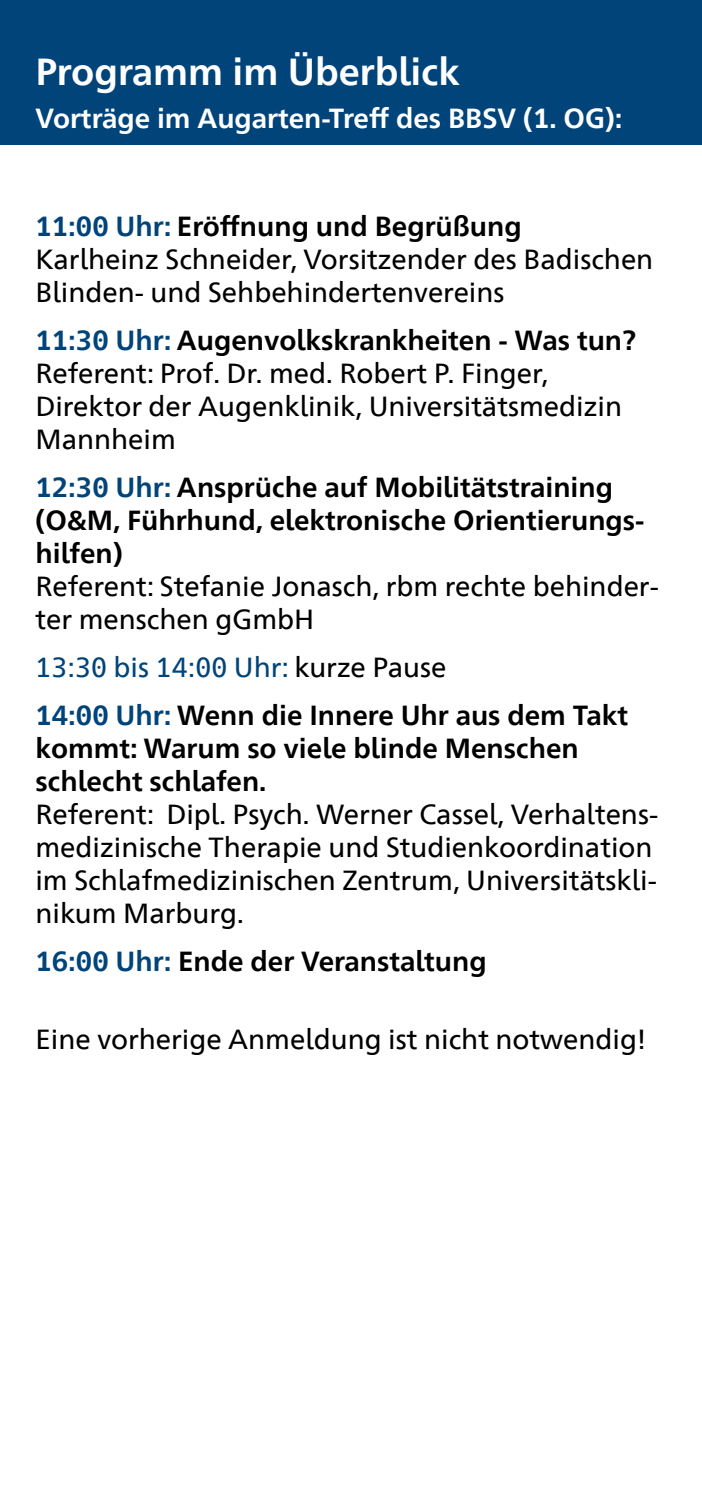
<style>
.page{position:relative;width:702px;height:1489px;background:#fff}
.page>*{position:absolute;margin:0;border:0;box-sizing:border-box;transform-origin:0 0}
.P_Fließtext{font:700 37.5px "Frutiger Neue 1450 Pro";color:#fff}
.Liste1{font:27.5px/33px "Frutiger Neue 1450 Pro";color:#000}
.t1{font:700 27.5px/33px "Frutiger Neue 1450 Pro";color:#000}
.P_Fließtext-2{font:700 27.5px "Frutiger Neue 1450 Pro";color:#fff}
.t2{font:27.5px "Frutiger Neue 1450 Pro";color:#00447a}
.s1{font-weight:700;color:#00447a}
.s2{font-weight:700}
.s3{color:#00447a}
.s4{font-weight:400}
.s5{color:#000}
</style>
<div class="page">
<div style="left:1px;top:0;width:701px;height:145px;background:#00447a"></div>
<p class="P_Fließtext" style="left:35px;top:45px;width:426px">Programm im Überblick</p>
<p class="P_Fließtext-2" style="left:35px;top:98px;width:588px">Vorträge im Augarten-Treff des BBSV (1. OG):</p>
<p class="Liste1" style="left:35px;top:207px;width:619px"><span class="s1">11:00 Uhr:</span> <span class="s2">Eröffnung und Begrüßung<br></span>Karlheinz Schneider, Vorsitzender des Badischen<br>Blinden- und Sehbehindertenvereins</p>
<p class="Liste1" style="left:35px;top:321px;width:602px"><span class="s1">11:30 Uhr:</span> <span class="s2">Augenvolkskrankheiten - Was tun?<br></span>Referent: Prof. Dr. med. Robert P. Finger, Direktor der Augenklinik, Universitätsmedizin Mannheim</p>
<p class="t1" style="left:35px;top:469px;width:625px"><span class="s3">12:30 Uhr:</span> Ansprüche auf Mobilitätstraining (O&amp;M, Führhund, elektronische Orientierungs&shy;hilfen)<br><span class="s4">Referent: Stefanie Jonasch, rbm rechte behinder&shy;ter menschen gGmbH</span></p>
<p class="t2" style="left:35px;top:647px;width:412px">13:30 bis 14:00 Uhr: <span class="s5">kurze Pause</span></p>
<p class="Liste1" style="left:35px;top:696px;width:624px"><span class="s1">14:00 Uhr:</span> <span class="s2">Wenn die Innere Uhr aus dem Takt kommt: Warum so viele blinde Menschen schlecht schlafen.<br></span>Referent: Dipl. Psych. Werner Cassel, Verhaltens&shy;medizinische Therapie und Studienkoordination im Schlafmedizinischen Zentrum, Universitätskli&shy;nikum Marburg.</p>
<p class="t1" style="left:35px;top:943px;width:453px"><span class="s3">16:00 Uhr:</span> Ende der Veranstaltung</p>
<p class="Liste1" style="left:35px;top:1020px;width:612px">Eine vorherige Anmeldung ist nicht notwendig!</p>
</div>
